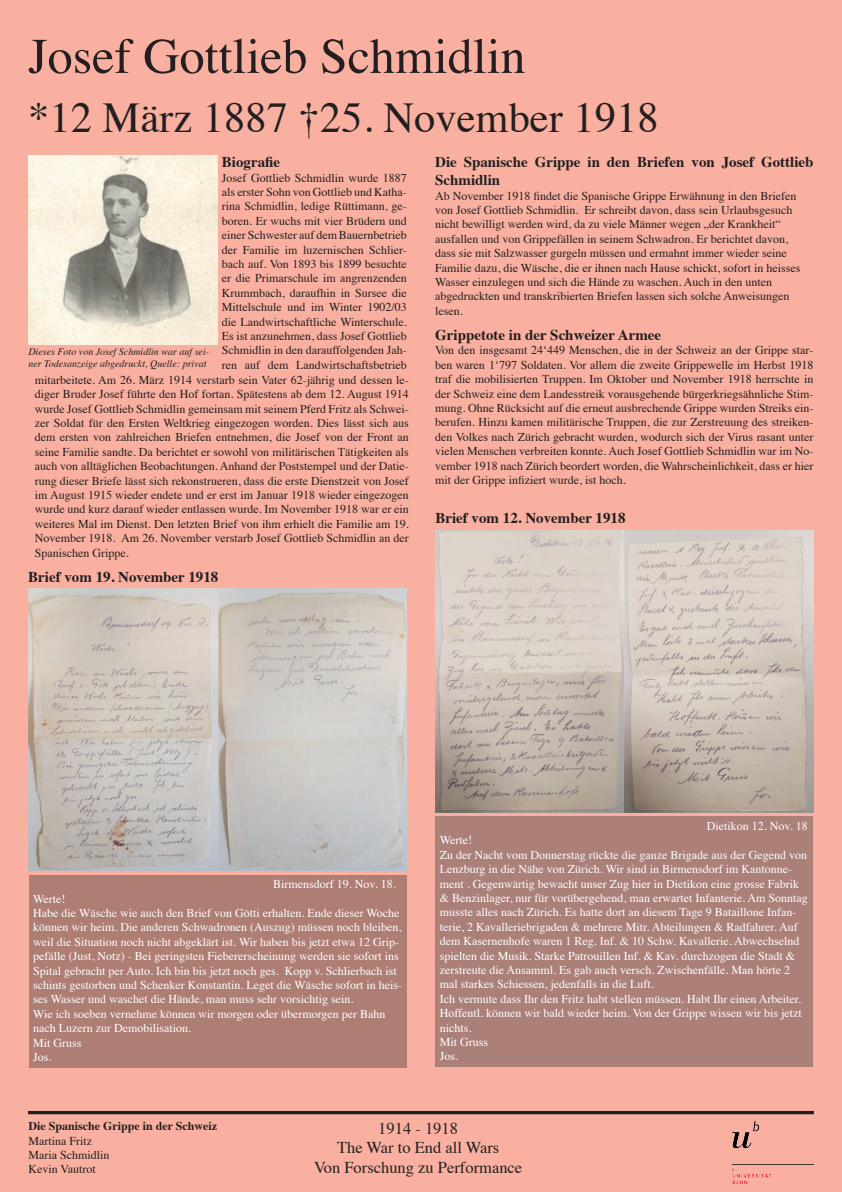
<style>
.page{position:relative;width:842px;height:1192px;background:#f9b0a0}
.page>*{position:absolute;margin:0;border:0;box-sizing:border-box;transform-origin:0 0}
.t1{font:50px "Times";color:#231f20}
.t2{font:42.5px "Times";color:#231f20}
.t3{font:16.5px/19.8px "Times";color:#231f20;text-align:center}
.t4{font:700 15px/18px "Times";color:#231f20}
.t5{font:12px/14.4px "Times";color:#231f20}
.t6{font:12px/14.4px "Times";color:#fff}
.t7{font:700 12px "Times";color:#231f20}
.t8{font:italic 10px/12px "Times";color:#231f20}
</style>
<div class="page">
<img style="left:733px;top:1121px;width:81px;height:62px">
<div style="left:28px;top:1111px;width:786px;height:3px;border:1px solid #231f20"></div>
<img style="left:28px;top:156px;width:190px;height:189px">
<div style="left:29px;top:875px;width:377px;height:192px;background:#ae7d73"></div>
<img style="left:28px;top:588px;width:379px;height:282px">
<div style="left:436px;top:817px;width:377px;height:250px;background:#aa8079"></div>
<img style="left:435px;top:530px;width:378px;height:282px">
<h1 class="t1" style="left:28px;top:9px;width:499px">Josef Gottlieb Schmidlin</h1>
<h2 class="t2" style="left:28px;top:78px;width:632px">*12 März 1887 †25. November 1918</h2>
<p class="t4" style="left:222px;top:151px;width:60px">Biografie</p>
<p class="t5" style="left:222px;top:169px;width:186px">Josef Gottlieb Schmidlin wurde 1887</p>
<p class="t5" style="left:222px;top:184px;width:186px">als erster Sohn von Gottlieb und Katha-</p>
<p class="t5" style="left:222px;top:198px;width:186px">rina Schmidlin, ledige Rüttimann, ge-</p>
<p class="t5" style="left:222px;top:212px;width:186px">boren. Er wuchs mit vier Brüdern und</p>
<p class="t5" style="left:222px;top:227px;width:186px">einer Schwester auf dem Bauernbetrieb</p>
<p class="t5" style="left:222px;top:241px;width:186px">der Familie im luzernischen Schlier-</p>
<p class="t5" style="left:222px;top:256px;width:186px">bach auf. Von 1893 bis 1899 besuchte</p>
<p class="t5" style="left:222px;top:270px;width:186px">er die Primarschule im angrenzenden</p>
<p class="t5" style="left:222px;top:284px;width:186px">Krummbach, daraufhin in Sursee die</p>
<p class="t5" style="left:222px;top:299px;width:186px">Mittelschule und im Winter 1902/03</p>
<p class="t5" style="left:222px;top:313px;width:186px">die Landwirtschaftliche Winterschule.</p>
<p class="t5" style="left:222px;top:328px;width:186px">Es ist anzunehmen, dass Josef Gottlieb</p>
<p class="t5" style="left:222px;top:342px;width:186px">Schmidlin in den darauffolgenden Jah-</p>
<p class="t5" style="left:222px;top:356px;width:186px">ren auf dem Landwirtschaftsbetrieb</p>
<p class="t5" style="left:35px;top:372px;width:376px">mitarbeitete. Am 26. März 1914 verstarb sein Vater 62-jährig und dessen le-</p>
<p class="t5" style="left:35px;top:386px;width:376px">diger Bruder Josef führte den Hof fortan. Spätestens ab dem 12. August 1914</p>
<p class="t5" style="left:35px;top:400px;width:376px">wurde Josef Gottlieb Schmidlin gemeinsam mit seinem Pferd Fritz als Schwei-</p>
<p class="t5" style="left:35px;top:415px;width:376px">zer Soldat für den Ersten Weltkrieg eingezogen worden. Dies lässt sich aus</p>
<p class="t5" style="left:35px;top:429px;width:376px">dem ersten von zahlreichen Briefen entnehmen, die Josef von der Front an</p>
<p class="t5" style="left:35px;top:444px;width:376px">seine Familie sandte. Da berichtet er sowohl von militärischen Tätigkeiten als</p>
<p class="t5" style="left:35px;top:458px;width:376px">auch von alltäglichen Beobachtungen. Anhand der Poststempel und der Datie-</p>
<p class="t5" style="left:35px;top:472px;width:376px">rung dieser Briefe lässt sich rekonstrueren, dass die erste Dienstzeit von Josef</p>
<p class="t5" style="left:35px;top:487px;width:376px">im August 1915 wieder endete und er erst im Januar 1918 wieder eingezogen</p>
<p class="t5" style="left:35px;top:501px;width:376px">wurde und kurz darauf wieder entlassen wurde. Im November 1918 war er ein</p>
<p class="t5" style="left:35px;top:516px;width:376px">weiteres Mal im Dienst. Den letzten Brief von ihm erhielt die Familie am 19.</p>
<p class="t5" style="left:35px;top:530px;width:376px">November 1918. Am 26. November verstarb Josef Gottlieb Schmidlin an der</p>
<p class="t5" style="left:35px;top:544px;width:95px">Spanischen Grippe.</p>
<p class="t4" style="left:435px;top:151px;width:380px">Die Spanische Grippe in den Briefen von Josef Gottlieb<br>Schmidlin</p>
<p class="t5" style="left:435px;top:187px;width:367px">Ab November 1918 findet die Spanische Grippe Erwähnung in den Briefen von Josef Gottlieb Schmidlin. Er schreibt davon, dass sein Urlaubsgesuch nicht bewilligt werden wird, da zu viele Männer wegen „der Krankheit“ ausfallen und von Grippefällen in seinem Schwadron. Er berichtet davon, dass sie mit Salzwasser gurgeln müssen und ermahnt immer wieder seine Familie dazu, die Wäsche, die er ihnen nach Hause schickt, sofort in heisses Wasser einzulegen und sich die Hände zu waschen. Auch in den unten abgedruckten und transkribierten Briefen lassen sich solche Anweisungen lesen.</p>
<p class="t4" style="left:435px;top:324px;width:228px">Grippetote in der Schweizer Armee</p>
<p class="t5" style="left:435px;top:342px;width:380px;text-align:justify">Von den insgesamt 24‘449 Menschen, die in der Schweiz an der Grippe star&shy;ben waren 1‘797 Soldaten. Vor allem die zweite Grippewelle im Herbst 1918 traf die mobilisierten Truppen. Im Oktober und November 1918 herrschte in der Schweiz eine dem Landesstreik vorausgehende bürgerkriegsähnliche Stim&shy;mung. Ohne Rücksicht auf die erneut ausbrechende Grippe wurden Streiks ein&shy;berufen. Hinzu kamen militärische Truppen, die zur Zerstreuung des streiken&shy;den Volkes nach Zürich gebracht wurden, wodurch sich der Virus rasant unter vielen Menschen verbreiten konnte. Auch Josef Gottlieb Schmidlin war im No&shy;vember 1918 nach Zürich beordert worden, die Wahrscheinlichkeit, dass er hier mit der Grippe infiziert wurde, ist hoch.</p>
<p class="t8" style="left:28px;top:345px;width:182px">Dieses Foto von Josef Schmidlin war auf sei&shy;ner Todesanzeige abgedruckt, Quelle: privat</p>
<p class="t4" style="left:435px;top:508px;width:192px">Brief vom 12. November 1918</p>
<p class="t4" style="left:28px;top:567px;width:192px">Brief vom 19. November 1918</p>
<p class="t6" style="left:273px;top:876px;width:124px">Birmensdorf 19. Nov. 18.</p>
<p class="t6" style="left:33px;top:890px;width:370px">Werte!<br>Habe die Wäsche wie auch den Brief von Götti erhalten. Ende dieser Woche können wir heim. Die anderen Schwadronen (Auszug) müssen noch bleiben, weil die Situation noch nicht abgeklärt ist. Wir haben bis jetzt etwa 12 Grip&shy;pefälle (Just, Notz) - Bei geringsten Fiebererscheinung werden sie sofort ins Spital gebracht per Auto. Ich bin bis jetzt noch ges. Kopp v. Schlierbach ist schints gestorben und Schenker Konstantin. Leget die Wäsche sofort in heis&shy;ses Wasser und waschet die Hände, man muss sehr vorsichtig sein.<br>Wie ich soeben vernehme können wir morgen oder übermorgen per Bahn nach Luzern zur Demobilisation.<br>Mit Gruss<br>Jos.</p>
<p class="t6" style="left:707px;top:818px;width:102px">Dietikon 12. Nov. 18</p>
<p class="t6" style="left:440px;top:832px;width:369px">Werte!<br>Zu der Nacht vom Donnerstag rückte die ganze Brigade aus der Gegend von Lenzburg in die Nähe von Zürich. Wir sind in Birmensdorf im Kantonne&shy;ment . Gegenwärtig bewacht unser Zug hier in Dietikon eine grosse Fabrik &amp; Benzinlager, nur für vorübergehend, man erwartet Infanterie. Am Sonntag musste alles nach Zürich. Es hatte dort an diesem Tage 9 Bataillone Infan&shy;terie, 2 Kavalleriebrigaden &amp; mehrere Mitr. Abteilungen &amp; Radfahrer. Auf dem Kasernenhofe waren 1 Reg. Inf. &amp; 10 Schw. Kavallerie. Abwechselnd spielten die Musik. Starke Patrouillen Inf. &amp; Kav. durchzogen die Stadt &amp; zerstreute die Ansamml. Es gab auch versch. Zwischenfälle. Man hörte 2 mal starkes Schiessen, jedenfalls in die Luft.<br>Ich vermute dass Ihr den Fritz habt stellen müssen. Habt Ihr einen Arbeiter.<br>Hoffentl. können wir bald wieder heim. Von der Grippe wissen wir bis jetzt nichts.<br>Mit Gruss<br>Jos.</p>
<p class="t7" style="left:28px;top:1115px;width:190px">Die Spanische Grippe in der Schweiz</p>
<p class="t5" style="left:28px;top:1132px;width:82px">Martina Fritz<br>Maria Schmidlin<br>Kevin Vautrot</p>
<h3 class="t3" style="left:314px;top:1117px;width:210px">1914 - 1918<br>The War to End all Wars<br>Von Forschung zu Performance</h3>
</div>
